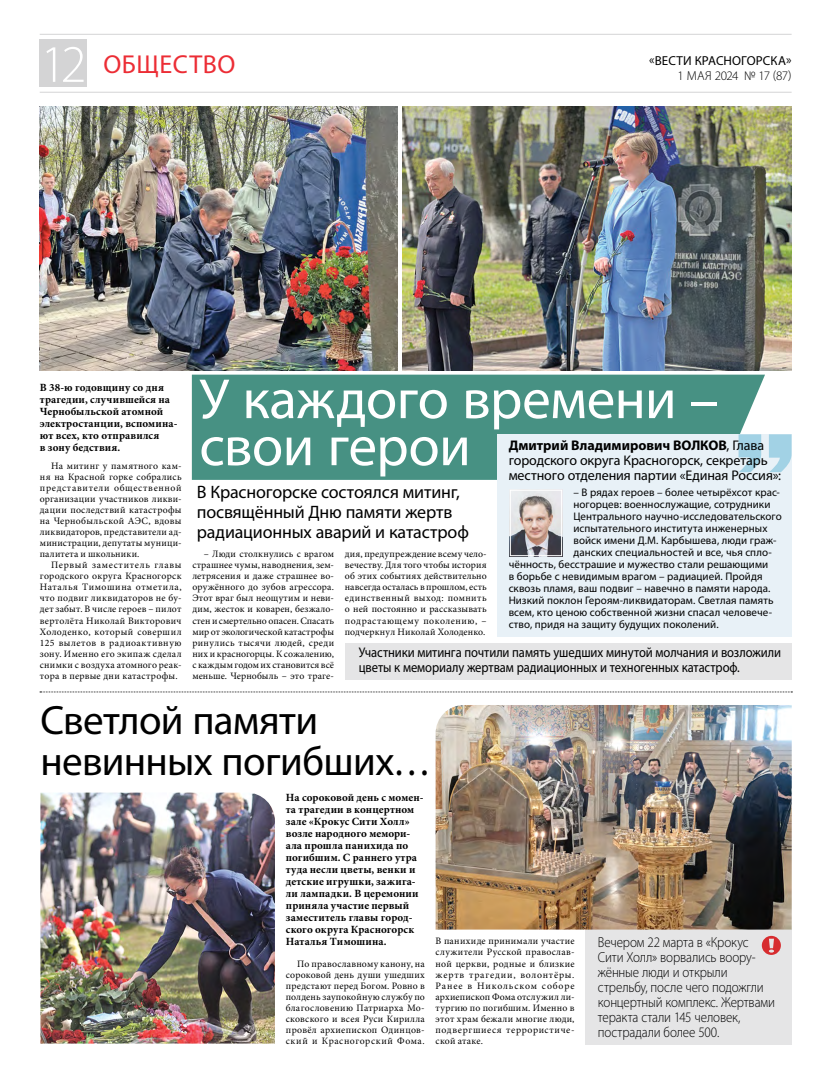
<style>
.page{position:relative;width:820px;height:1078px;background:#fff}
.page>*{position:absolute;margin:0;border:0;box-sizing:border-box;transform-origin:0 0}
.t1{font:57px/47px "Myriad Pro";letter-spacing:-.01em;color:#fff}
.t2{font:300 53px "Myriad Pro";color:#fff}
.t3{font:41px/41px "Myriad Pro";letter-spacing:-.015em;color:#000}
.t4{font:26px "Myriad Pro";letter-spacing:.02em;color:#ec2d35}
.t5{font:18px/20px "Myriad Pro";letter-spacing:-.01em;color:#000}
.t6{font:300 14.5px/15px "Myriad Pro";letter-spacing:-.01em;color:#000;scale:.9 1}
.t7{font:14px/15px "Myriad Pro";letter-spacing:-.01em;color:#000;scale:.9 1}
.t8{font:14px/14.8px "Myriad Pro";letter-spacing:-.01em;color:#000}
.t9{font:13px "Myriad Pro";letter-spacing:.01em;color:#000}
.t10{font:300 13px "Myriad Pro";letter-spacing:-.04em;color:#000}
.t11{font:11px "Myriad Pro";letter-spacing:.005em;color:#000}
.t12{font:700 11px/12px "Minion Pro";letter-spacing:.015em;color:#000}
.t13{font:9.8px/11.1px "Minion Pro";letter-spacing:.025em;color:#000;text-align:justify}
.s1{font-weight:700}
</style>
<div class="page">
<hr style="left:40px;top:92px;width:751px;height:1px;background:#d4d4d5">
<hr style="left:40px;top:34px;width:751px;height:1px;background:#d4d4d5">
<div style="left:40px;top:40px;width:47px;height:47px;background:#d4d4d5"></div>
<div style="left:585px;top:929px;width:206px;height:115px;background:#e5e5e6"></div>
<div style="left:192px;top:374px;width:572px;height:106px;background:#479183"></div>
<img style="left:403px;top:106px;width:388px;height:265px">
<img style="left:40px;top:106px;width:357px;height:265px">
<div style="left:497px;top:434px;width:294px;height:202px;background:#e8f1f7"></div>
<svg style="left:738px;top:434px;width:53px;height:38px"></svg>
<img style="left:511px;top:491px;width:49px;height:63px">
<div style="left:509px;top:489px;width:53px;height:67px;border:1px solid #fff"></div>
<div style="left:345px;top:642px;width:446px;height:37px;background:#e5e5e6"></div>
<svg style="left:40px;top:691px;width:752px;height:1px"></svg>
<img style="left:435px;top:705px;width:356px;height:224px">
<img style="left:40px;top:792px;width:235px;height:251px">
<svg style="left:761px;top:935px;width:19px;height:19px"></svg>
<h2 class="t2" style="left:40px;top:32px;width:48px">12</h2>
<h3 class="t9" style="left:649px;top:53px;width:144px">«ВЕСТИ КРАСНОГОРСКА»</h3>
<h3 class="t4" style="left:103px;top:48px;width:133px">ОБЩЕСТВО</h3>
<h3 class="t10" style="left:677px;top:68px;width:116px">1 МАЯ 2024 № 17 (87)</h3>
<h1 class="t1" style="left:199px;top:374px;width:520px">У каждого времени – свои герои</h1>
<p class="t12" style="left:40px;top:381px;width:139px">В 38-ю годовщину со дня трагедии, случившейся на<br>Чернобыльской атомной электростанции, вспомина&shy;ют всех, кто отправился<br>в зону бедствия.</p>
<p class="t13" style="left:40px;top:460px;width:143px;text-indent:11px">На митинг у памятного кам&shy;ня на Красной горке собрались представители общественной организации участников ликви&shy;дации последствий катастрофы на Чернобыльской АЭС, вдовы ликвидаторов, представители ад&shy;министрации, депутаты муници&shy;палитета и школьники.</p>
<p class="t13" style="left:40px;top:559px;width:143px;text-indent:11px">Первый заместитель главы городского округа Красногорск Наталья Тимошина отметила, что подвиг ликвидаторов не бу&shy;дет забыт. В числе героев – пилот вертолёта Николай Викторович Холоденко, который совершил 125 вылетов в радиоактивную зону. Именно его экипаж сделал снимки с воздуха атомного реак&shy;тора в первые дни катастрофы.</p>
<p class="t13" style="left:192px;top:548px;width:143px;text-indent:11px">– Люди столкнулись с врагом страшнее чумы, наводнения, зем&shy;летрясения и даже страшнее во&shy;оружённого до зубов агрессора.<br>Этот враг был неощутим и неви&shy;дим, жесток и коварен, безжало&shy;стен и смертельно опасен. Спасать мир от экологической катастрофы ринулись тысячи людей, среди них и красногорцы. К сожалению, с каждым годом их становится всё меньше. Чернобыль – это траге-</p>
<p class="t13" style="left:345px;top:548px;width:143px">дия, предупреждение всему чело&shy;вечеству. Для того чтобы история об этих событиях действительно навсегда осталась в прошлом, есть единственный выход: помнить о ней постоянно и рассказывать подрастающему поколению, – подчеркнул Николай Холоденко.</p>
<h3 class="t8" style="left:508px;top:437px;width:274px"><span class="s1">Дмитрий Владимирович ВОЛКОВ</span>, Глава городского округа Красногорск, секретарь местного отделения партии «Единая Россия»:</h3>
<p class="t11" style="left:573px;top:485px;width:208px">– В рядах героев – более четырёхсот крас-</p>
<p class="t11" style="left:573px;top:497px;width:198px">ногорцев: военнослужащие, сотрудники</p>
<p class="t11" style="left:573px;top:509px;width:210px">Центрального научно-исследовательского</p>
<p class="t11" style="left:573px;top:521px;width:195px">испытательного института инженерных</p>
<p class="t11" style="left:573px;top:533px;width:205px">войск имени Д.М. Карбышева, люди граж-</p>
<p class="t11" style="left:573px;top:545px;width:200px">данских специальностей и все, чья спло-</p>
<p class="t11" style="left:508px;top:557px;width:261px">чённость, бесстрашие и мужество стали решающими</p>
<p class="t11" style="left:508px;top:569px;width:255px">в борьбе с невидимым врагом – радиацией. Пройдя</p>
<p class="t11" style="left:508px;top:581px;width:263px">сквозь пламя, ваш подвиг – навечно в памяти народа.</p>
<p class="t11" style="left:508px;top:593px;width:266px">Низкий поклон Героям-ликвидаторам. Светлая память</p>
<p class="t11" style="left:508px;top:605px;width:265px">всем, кто ценою собственной жизни спасал человече-</p>
<p class="t11" style="left:508px;top:617px;width:211px">ство, придя на защиту будущих поколений.</p>
<h3 class="t7" style="left:358px;top:644px;width:470px">Участники митинга почтили память ушедших минутой молчания и возложили цветы к мемориалу жертвам радиационных и техногенных катастроф.</h3>
<h3 class="t5" style="left:197px;top:481px;width:273px">В Красногорске состоялся митинг, посвящённый Дню памяти жертв радиационных аварий и катастроф</h3>
<h3 class="t3" style="left:40px;top:698px;width:392px">Светлой памяти невинных погибших…</h3>
<p class="t12" style="left:286px;top:790px;width:139px">На сороковой день с момен&shy;та трагедии в концертном зале «Крокус Сити Холл» возле народного мемори&shy;ала прошла панихида по погибшим. С раннего утра туда несли цветы, венки и детские игрушки, зажига&shy;ли лампадки. В церемонии приняла участие первый заместитель главы город&shy;ского округа Красногорск<br>Наталья Тимошина.</p>
<p class="t13" style="left:286px;top:957px;width:140px;text-indent:11px">По православному канону, на сороковой день души ушедших предстают перед Богом. Ровно в полдень заупокойную службу по благословению Патриарха Мо&shy;сковского и всея Руси Кирилла провёл архиепископ Одинцов&shy;ский и Красногорский Фома.</p>
<p class="t13" style="left:435px;top:935px;width:140px">В панихиде принимали участие служители Русской православ&shy;ной церкви, родные и близкие жертв трагедии, волонтёры.<br>Ранее в Никольском соборе архиепископ Фома отслужил ли&shy;тургию по погибшим. Именно в этот храм бежали многие люди, подвергшиеся террористиче&shy;ской атаке.</p>
<h3 class="t6" style="left:597px;top:934px;width:198px">Вечером 22 марта в «Крокус<br>Сити Холл» ворвались воору&shy;жённые люди и открыли стрельбу, после чего подожгли концертный комплекс. Жертвами теракта стали 145 человек, пострадали более 500.</h3>
</div>
